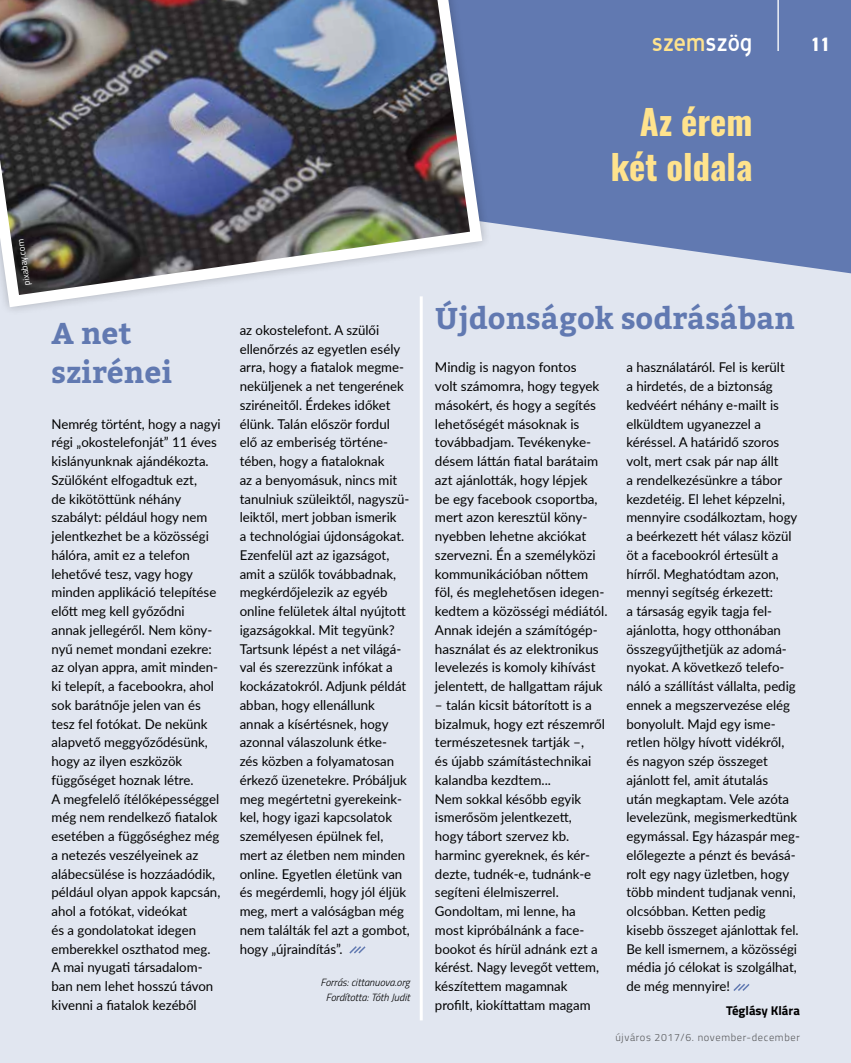
<style>
.page{position:relative;width:851px;height:1063px;background:#fff}
.page>*{position:absolute;margin:0;border:0;box-sizing:border-box;transform-origin:0 0}
.kiemelés{font:700 34.5px/45px "Oswald";color:#ffe38d;text-align:right}
.Cím_talpas{font:700 30px/39px "Bitter";color:#6179b1}
.t1{font:30px "Blue Highway";letter-spacing:.01em;color:#ffe38d}
.t2{font:800 16.5px "Oswald";color:#fff}
.Szöveg{font:13.5px/18.8px "Lato";color:#000}
.aláírás{font:700 12.75px "Titillium";color:#000}
.Forrás-fordította{font:italic 300 10.5px "Titillium";color:#000}
.t3{font:300 10.5px "Titillium";letter-spacing:.06em;color:#58595b}
.Forrás-fordította-2{font:9px "Titillium";color:#fff}
.s1{color:#fff}
</style>
<div class="page">
<div style="left:0;top:0;width:850px;height:1063px;background:#e1e6f0"></div>
<svg style="left:492px;top:0;width:358px;height:273px;background:#6c83b6"></svg>
<div style="left:0;top:0;width:492px;height:317px;background:#000;opacity:.25"></div>
<img style="left:0;top:0;width:488px;height:313px">
<svg style="left:733px;top:983px;width:17px;height:8px"></svg>
<svg style="left:349px;top:946px;width:17px;height:8px"></svg>
<hr style="left:777px;top:0;width:1px;height:51px;background:#fff">
<hr style="left:419px;top:296px;width:3px;height:724px;background:#fff">
<p class="Forrás-fordította-2" style="left:20px;top:287px;width:49px;rotate:-98deg">pixabay.com</p>
<p class="Cím_talpas" style="left:51px;top:313px;width:122px">A net szirénei</p>
<p class="Szöveg" style="left:51px;top:414px;width:171px">Nemrég történt, hogy a nagyi régi „okostelefonját” 11 éves kislányunknak ajándékozta.<br>Szülőként elfogadtuk ezt,<br>de kikötöttünk néhány szabályt: például hogy nem jelentkezhet be a közösségi hálóra, amit ez a telefon lehetővé tesz, vagy hogy minden applikáció telepítése előtt meg kell győződni annak jellegéről. Nem kön - nyű nemet mondani ezekre: az olyan appra, amit minden&shy;ki telepít, a facebookra, ahol sok barátnője jelen van és tesz fel fotókat. De nekünk alapvető meggyőződésünk, hogy az ilyen eszközök függőséget hoznak létre.<br>A megfelelő ítélőképességgel még nem rendelkező fiatalok esetében a függőséghez még a netezés veszélyeinek az alábecsülése is hozzáadódik, például olyan appok kapcsán, ahol a fotókat, videókat<br>és a gondolatokat idegen emberekkel oszthatod meg.<br>A mai nyugati társadalom&shy;ban nem lehet hosszú távon kivenni a fiatalok kezéből</p>
<p class="Szöveg" style="left:240px;top:320px;width:172px">az okostelefont. A szülői ellenőrzés az egyetlen esély arra, hogy a fiatalok megme&shy;neküljenek a net tengerének sziréneitől. Érdekes időket élünk. Talán először fordul elő az emberiség történe&shy;tében, hogy a fiataloknak<br>az a benyomásuk, nincs mit tanulniuk szüleiktől, nagyszü&shy;leiktől, mert jobban ismerik<br>a technológiai újdonságokat.<br>Ezenfelül azt az igazságot, amit a szülők továbbadnak, megkérdőjelezik az egyéb online felületek által nyújtott igazságokkal. Mit tegyünk?<br>Tartsunk lépést a net világá&shy;val és szerezzünk infókat a kockázatokról. Adjunk példát abban, hogy ellenállunk annak a kísértésnek, hogy azonnal válaszolunk étke-<br>zés közben a folyamatosan érkező üzenetekre. Próbáljuk meg megértetni gyerekeink&shy;kel, hogy igazi kapcsolatok személyesen épülnek fel, mert az életben nem minden online. Egyetlen életünk van és megérdemli, hogy jól éljük meg, mert a valóságban még nem találták fel azt a gombot, hogy „újraindítás”.</p>
<p class="Forrás-fordította" style="left:320px;top:974px;width:91px">Forrás: cittanuova.org</p>
<p class="Forrás-fordította" style="left:326px;top:989px;width:86px">Fordította: Tóth Judit</p>
<p class="t1" style="left:652px;top:30px;width:102px">szem<span class="s1">szög</span></p>
<p class="t2" style="left:811px;top:33px;width:20px">11</p>
<p class="kiemelés" style="left:610px;top:101px;width:143px">Az érem két oldala</p>
<p class="Cím_talpas" style="left:435px;top:298px;width:361px">Újdonságok sodrásában</p>
<p class="Szöveg" style="left:435px;top:357px;width:174px">Mindig is nagyon fontos<br>volt számomra, hogy tegyek másokért, és hogy a segítés lehetőségét másoknak is továbbadjam. Tevékenyke&shy;désem láttán fiatal barátaim azt ajánlották, hogy lépjek<br>be egy facebook csoportba, mert azon keresztül kön - nyebben lehetne akciókat szervezni. Én a személyközi kommunikációban nőttem föl, és meglehetősen idegen&shy;kedtem a közösségi médiától.<br>Annak idején a számítógép&shy;használat és az elektronikus levelezés is komoly kihívást jelentett, de hallgattam rájuk</p>
<p class="Szöveg" style="left:435px;top:695px;width:171px">– talán kicsit bátorított is a bizalmuk, hogy ezt részemről természetesnek tartják –,<br>és újabb számítástechnikai kalandba kezdtem...</p>
<p class="Szöveg" style="left:435px;top:789px;width:166px">Nem sokkal később egyik ismerősöm jelentkezett, hogy tábort szervez kb. harminc gyereknek, és kér&shy;dezte, tudnék-e, tudnánk-e segíteni élelmiszerrel.<br>Gondoltam, mi lenne, ha most kipróbálnánk a face&shy;bookot és hírül adnánk ezt a kérést. Nagy levegőt vettem, készítettem magamnak profilt, kiokíttattam magam</p>
<p class="Szöveg" style="left:626px;top:357px;width:175px">a használatáról. Fel is került<br>a hirdetés, de a biztonság kedvéért néhány e-mailt is elküldtem ugyanezzel a kéréssel. A határidő szoros volt, mert csak pár nap állt<br>a rendelkezésünkre a tábor kezdetéig. El lehet képzelni, mennyire csodálkoztam, hogy a beérkezett hét válasz közül öt a facebookról értesült a hírről. Meghatódtam azon, mennyi segítség érkezett:<br>a társaság egyik tagja fel&shy;ajánlotta, hogy otthonában összegyűjthetjük az adomá&shy;nyokat. A következő telefo&shy;náló a szállítást vállalta, pedig ennek a megszervezése elég bonyolult. Majd egy isme&shy;retlen hölgy hívott vidékről, és nagyon szép összeget ajánlott fel, amit átutalás<br>után megkaptam. Vele azóta levelezünk, megismerkedtünk egymással. Egy házaspár meg&shy;előlegezte a pénzt és bevásá&shy;rolt egy nagy üzletben, hogy több mindent tudjanak venni, olcsóbban. Ketten pedig kisebb összeget ajánlottak fel.<br>Be kell ismernem, a közösségi média jó célokat is szolgálhat, de még mennyire!</p>
<p class="aláírás" style="left:726px;top:1001px;width:75px">Téglásy Klára</p>
<p class="t3" style="left:615px;top:1029px;width:186px">újváros 2017/6. november-december</p>
</div>
